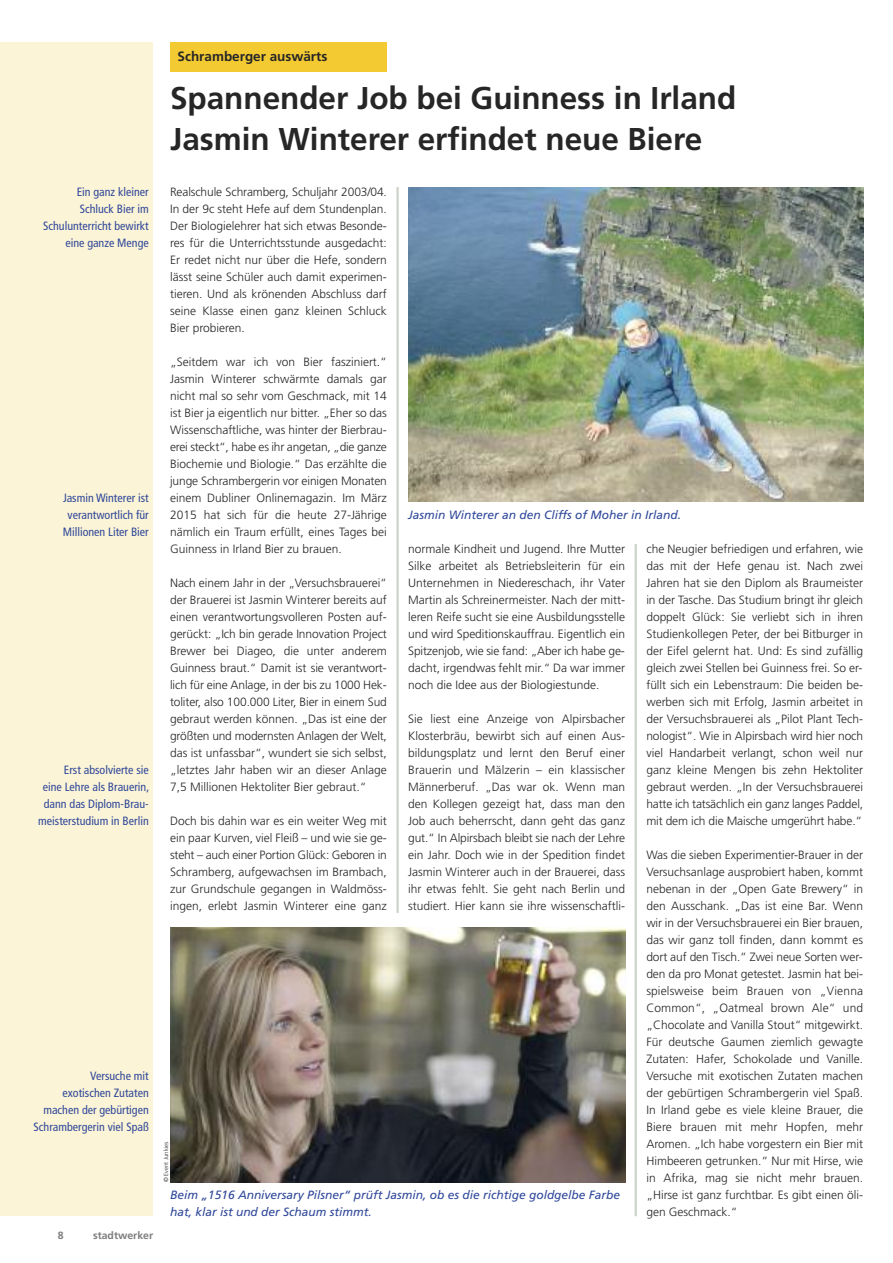
<style>
.page{position:relative;width:893px;height:1263px;background:#fff}
.page>*{position:absolute;margin:0;border:0;box-sizing:border-box;transform-origin:0 0}
.t1{font:700 31.5px/41.5px "Frutiger LT";color:#272627}
.t2{font:700 13.5px "Frutiger LT";color:#272627}
.t3{font:300 12px/17px "Frutiger";color:#272627;text-align:justify}
.t4{font:condensed 12px/17px "Frutiger";color:#2f489a;text-align:right}
.t5{font:italic 12px/17px "Frutiger";color:#2f489a}
.t6{font:700 10.5px "Frutiger LT";color:#7d7d7d}
.t7{font:300 6px "Frutiger";color:#272627}
</style>
<div class="page">
<div style="left:170px;top:43px;width:217px;height:29px;background:#f3ca32"></div>
<hr style="left:635px;top:544px;width:2px;height:672px;background:#cdd3c8">
<hr style="left:396px;top:187px;width:3px;height:726px;background:#cdd3c8">
<div style="left:0;top:43px;width:153px;height:1173px;background:#fcf4d6"></div>
<img style="left:170px;top:927px;width:455px;height:255px">
<img style="left:408px;top:187px;width:455px;height:315px">
<p class="t4" style="left:43px;top:184px;width:107px">Ein ganz kleiner<br>Schluck Bier im<br>Schulunterricht bewirkt eine ganze Menge</p>
<p class="t4" style="left:63px;top:490px;width:88px;text-align:center">Jasmin Winterer ist verantwortlich für<br>Millionen Liter Bier</p>
<p class="t4" style="left:38px;top:762px;width:112px">Erst absolvierte sie<br>eine Lehre als Brauerin, dann das Diplom-Brau&shy;meisterstudium in Berlin</p>
<p class="t4" style="left:34px;top:1068px;width:117px">Versuche mit<br>exotischen Zutaten machen der gebürtigen<br>Schrambergerin viel Spaß</p>
<p class="t6" style="left:58px;top:1231px;width:7px">8</p>
<p class="t6" style="left:93px;top:1231px;width:62px">stadtwerker</p>
<p class="t2" style="left:178px;top:51px;width:151px">Schramberger auswärts</p>
<h1 class="t1" style="left:170px;top:79px;width:568px">Spannender Job bei Guinness in Irland<br>Jasmin Winterer erfindet neue Biere</h1>
<p class="t3" style="left:170px;top:184px;width:218px">Realschule Schramberg, Schuljahr 2003/04.<br>In der 9c steht Hefe auf dem Stundenplan.<br>Der Biologielehrer hat sich etwas Besonde&shy;res für die Unterrichtsstunde ausgedacht:<br>Er redet nicht nur über die Hefe, sondern lässt seine Schüler auch damit experimen&shy;tieren. Und als krönenden Abschluss darf seine Klasse einen ganz kleinen Schluck Bier probieren.</p>
<p class="t3" style="left:170px;top:354px;width:218px">„Seitdem war ich von Bier fasziniert.“ Jasmin Winterer schwärmte damals gar nicht mal so sehr vom Geschmack, mit 14 ist Bier ja eigentlich nur bitter. „Eher so das Wissenschaftliche, was hinter der Bierbrau&shy;erei steckt“, habe es ihr angetan, „die ganze Biochemie und Biologie.“ Das erzählte die junge Schrambergerin vor einigen Monaten einem Dubliner Onlinemagazin. Im März 2015 hat sich für die heute 27-Jährige nämlich ein Traum erfüllt, eines Tages bei Guinness in Irland Bier zu brauen.</p>
<p class="t3" style="left:170px;top:575px;width:218px">Nach einem Jahr in der „Versuchsbrauerei“ der Brauerei ist Jasmin Winterer bereits auf einen verantwortungsvolleren Posten auf&shy;gerückt: „Ich bin gerade Innovation Project Brewer bei Diageo, die unter anderem Guinness braut.“ Damit ist sie verantwort&shy;lich für eine Anlage, in der bis zu 1000 Hek&shy;toliter, also 100.000 Liter, Bier in einem Sud gebraut werden können. „Das ist eine der größten und modernsten Anlagen der Welt, das ist unfassbar“, wundert sie sich selbst, „letztes Jahr haben wir an dieser Anlage 7,5 Millionen Hektoliter Bier gebraut.“</p>
<p class="t3" style="left:170px;top:813px;width:218px">Doch bis dahin war es ein weiter Weg mit ein paar Kurven, viel Fleiß – und wie sie ge&shy;steht – auch einer Portion Glück: Geboren in Schramberg, aufgewachsen im Brambach, zur Grundschule gegangen in Waldmöss&shy;ingen, erlebt Jasmin Winterer eine ganz</p>
<p class="t5" style="left:408px;top:507px;width:274px">Jasmin Winterer an den Cliffs of Moher in Irland.</p>
<p class="t3" style="left:646px;top:541px;width:218px">che Neugier befriedigen und erfahren, wie das mit der Hefe genau ist. Nach zwei Jahren hat sie den Diplom als Braumeister in der Tasche. Das Studium bringt ihr gleich doppelt Glück: Sie verliebt sich in ihren Studienkollegen Peter, der bei Bitburger in der Eifel gelernt hat. Und: Es sind zufällig gleich zwei Stellen bei Guinness frei. So er&shy;füllt sich ein Lebenstraum: Die beiden be&shy;werben sich mit Erfolg, Jasmin arbeitet in der Versuchsbrauerei als „Pilot Plant Tech&shy;nologist“. Wie in Alpirsbach wird hier noch viel Handarbeit verlangt, schon weil nur ganz kleine Mengen bis zehn Hektoliter gebraut werden. „In der Versuchsbrauerei hatte ich tatsächlich ein ganz langes Paddel, mit dem ich die Maische umgerührt habe.“</p>
<p class="t3" style="left:646px;top:847px;width:218px">Was die sieben Experimentier-Brauer in der Versuchsanlage ausprobiert haben, kommt nebenan in der „Open Gate Brewery“ in den Ausschank. „Das ist eine Bar. Wenn wir in der Versuchsbrauerei ein Bier brauen, das wir ganz toll finden, dann kommt es dort auf den Tisch.“ Zwei neue Sorten wer&shy;den da pro Monat getestet. Jasmin hat bei&shy;spielsweise beim Brauen von „Vienna Common“, „Oatmeal brown Ale“ und „Chocolate and Vanilla Stout“ mitgewirkt.<br>Für deutsche Gaumen ziemlich gewagte Zutaten: Hafer, Schokolade und Vanille.<br>Versuche mit exotischen Zutaten machen der gebürtigen Schrambergerin viel Spaß.<br>In Irland gebe es viele kleine Brauer, die Biere brauen mit mehr Hopfen, mehr Aromen. „Ich habe vorgestern ein Bier mit Himbeeren getrunken.“ Nur mit Hirse, wie in Afrika, mag sie nicht mehr brauen. „Hirse ist ganz furchtbar. Es gibt einen öli&shy;gen Geschmack.“</p>
<p class="t3" style="left:408px;top:541px;width:218px">normale Kindheit und Jugend. Ihre Mutter Silke arbeitet als Betriebsleiterin für ein Unternehmen in Niedereschach, ihr Vater Martin als Schreinermeister. Nach der mitt&shy;leren Reife sucht sie eine Ausbildungsstelle und wird Speditionskauffrau. Eigentlich ein Spitzenjob, wie sie fand: „Aber ich habe ge&shy;dacht, irgendwas fehlt mir.“ Da war immer noch die Idee aus der Biologiestunde.</p>
<p class="t3" style="left:408px;top:711px;width:218px">Sie liest eine Anzeige von Alpirsbacher Klosterbräu, bewirbt sich auf einen Aus&shy;bildungsplatz und lernt den Beruf einer Brauerin und Mälzerin – ein klassischer Männerberuf. „Das war ok. Wenn man den Kollegen gezeigt hat, dass man den Job auch beherrscht, dann geht das ganz gut.“ In Alpirsbach bleibt sie nach der Lehre ein Jahr. Doch wie in der Spedition findet Jasmin Winterer auch in der Brauerei, dass ihr etwas fehlt. Sie geht nach Berlin und studiert. Hier kann sie ihre wissenschaftli-</p>
<p class="t7" style="left:164px;top:1182px;width:42px;rotate:-90deg">© Event Junkies</p>
<p class="t5" style="left:170px;top:1187px;width:452px">Beim „1516 Anniversary Pilsner“ prüft Jasmin, ob es die richtige goldgelbe Farbe hat, klar ist und der Schaum stimmt.</p>
</div>
